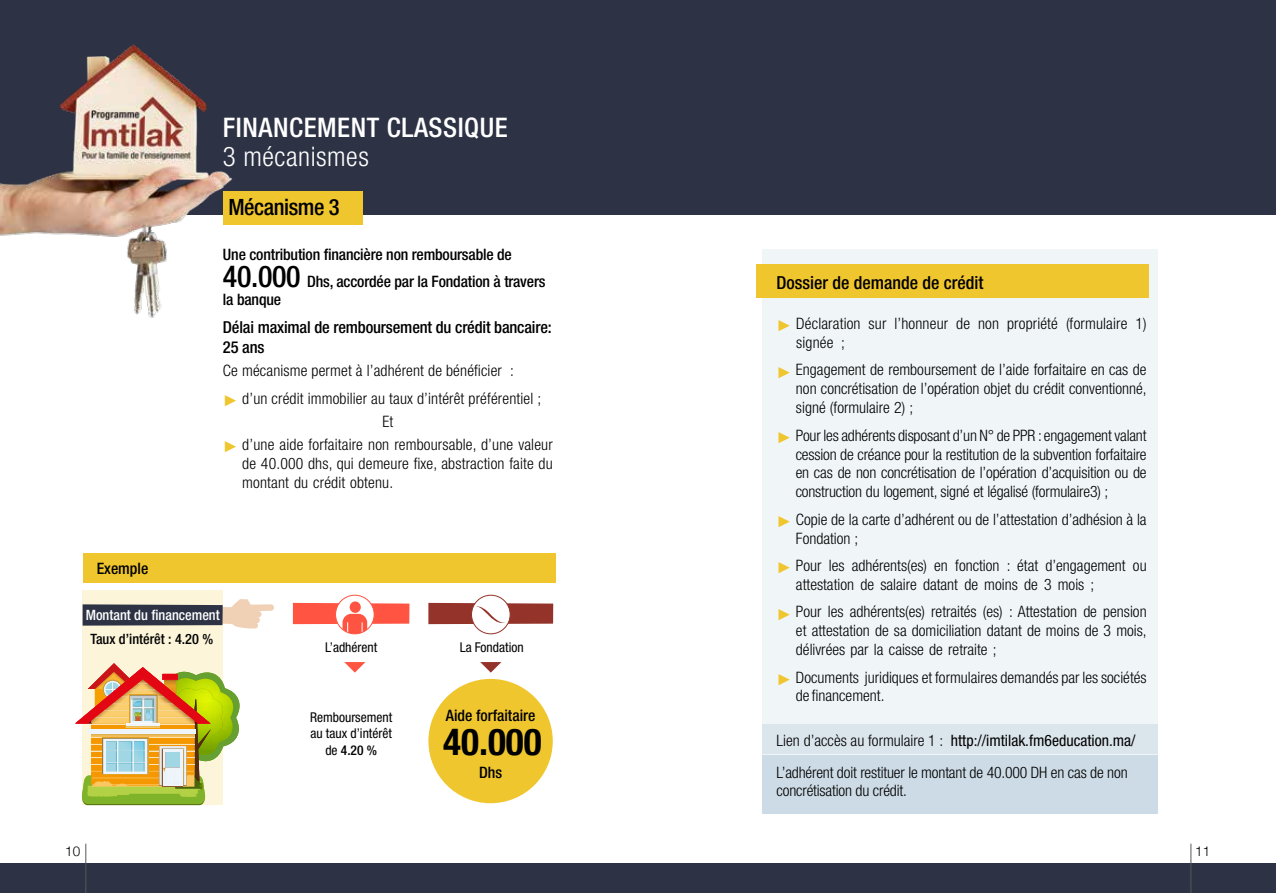
<style>
.page{position:relative;width:1276px;height:893px;background:#fff}
.page>*{position:absolute;margin:0;border:0;box-sizing:border-box;transform-origin:0 0}
.t1{font:700 condensed 37.2px "Helvetica Neue";color:#000}
.t2{font:500 condensed 30px "Helvetica Neue LT Pro";color:#000}
.t3{font:500 condensed 27px "Helvetica Neue LT Pro";letter-spacing:.02em;color:#fff}
.t4{font:300 condensed 27px "Helvetica Neue LT Pro";letter-spacing:.02em;color:#fff}
.t5{font:500 condensed 22.5px "Helvetica Neue LT Pro";letter-spacing:-.02em;color:#000}
.t6{font:500 condensed 18px "Helvetica Neue LT Pro";color:#000}
.t7{font:500 condensed 16.5px/19.8px "Helvetica Neue LT Pro";letter-spacing:-.01em;color:#000}
.t8{font:300 condensed 15.75px/18.9px "Helvetica Neue LT Pro";color:#000}
.t9{font:500 condensed 15.75px/27px "Helvetica Neue LT Pro";letter-spacing:-.01em;color:#000}
.t10{font:condensed 15.75px "Helvetica Neue LT Pro";color:#000}
.t11{font:15.75px "Arial";color:#f0c62f}
.t12{font:500 condensed 14.25px "Helvetica Neue LT Pro";color:#fff}
.t13{font:500 condensed 14.25px "Helvetica Neue LT Pro";color:#000}
.t14{font:condensed 13.5px/16.2px "Helvetica Neue LT Pro";color:#000;text-align:center}
.t15{font:300 13.5px "Helvetica Neue";color:#000}
.s1{font-weight:500}
</style>
<div class="page">
<div style="left:0;top:0;width:1276px;height:214px;background:#2d3345"></div>
<img style="left:0;top:44px;width:232px;height:274px">
<div style="left:223px;top:191px;width:139px;height:34px;background:#f0c62f"></div>
<div style="left:762px;top:249px;width:395px;height:564px;background:#f0f5f8"></div>
<div style="left:762px;top:725px;width:395px;height:29px;background:#dbe5ec"></div>
<div style="left:756px;top:265px;width:392px;height:33px;background:#f0c62f"></div>
<div style="left:83px;top:590px;width:140px;height:215px;background:#fcf5da"></div>
<svg style="left:75px;top:663px;width:165px;height:142px"></svg>
<hr style="left:89px;top:729px;width:107px;height:4px;background:#edf5fa">
<div style="left:428px;top:679px;width:125px;height:124px;background:#f0c62f;border-radius:50%"></div>
<div style="left:83px;top:553px;width:472px;height:30px;background:#f0c62f"></div>
<div style="left:471px;top:595px;width:39px;height:39px;border:1px solid #943329;border-radius:50%"></div>
<svg style="left:428px;top:603px;width:125px;height:21px"></svg>
<svg style="left:335px;top:595px;width:39px;height:39px"></svg>
<svg style="left:293px;top:601px;width:116px;height:33px"></svg>
<div style="left:335px;top:595px;width:39px;height:39px;border:1px solid #ff5442;border-radius:50%"></div>
<svg style="left:344px;top:662px;width:21px;height:11px"></svg>
<svg style="left:480px;top:662px;width:21px;height:11px"></svg>
<svg style="left:83px;top:599px;width:191px;height:30px"></svg>
<div style="left:0;top:863px;width:1276px;height:30px;background:#2d3345"></div>
<hr style="left:85px;top:844px;width:1px;height:49px;background:#575756">
<hr style="left:1190px;top:844px;width:1px;height:49px;background:#575756">
<div style="left:762px;top:755px;width:395px;height:58px;background:#ccdbe5"></div>
<h3 class="t3" style="left:223px;top:111px;width:286px">FINANCEMENT CLASSIQUE</h3>
<h3 class="t4" style="left:223px;top:141px;width:147px">3 mécanismes</h3>
<h3 class="t5" style="left:228px;top:194px;width:113px">Mécanisme 3</h3>
<p class="t9" style="left:307px;top:241px;width:240px;text-indent:-84px">Une contribution financière non remboursable de<br>Dhs, accordée par la Fondation à travers</p>
<h2 class="t2" style="left:223px;top:258px;width:79px">40.000</h2>
<p class="t9" style="left:223px;top:286px;width:60px">la banque</p>
<p class="t7" style="left:223px;top:317px;width:330px">Délai maximal de remboursement du crédit bancaire:<br>25 ans</p>
<p class="t8" style="left:510px;top:361px;width:5px">:</p>
<p class="t8" style="left:242px;top:357px;width:300px;line-height:27.5px;text-indent:-19px">Ce mécanisme permet ’là adhérent de bénéficier<br>’d un crédit immobilier au taux ’d intérêt préférentiel ;</p>
<p class="t11" style="left:223px;top:390px;width:17px">►</p>
<p class="t8" style="left:242px;top:410px;width:312px;line-height:23.1px;text-indent:140px">Et<br>’d une aide forfaitaire non remboursable ’d, une valeur</p>
<p class="t11" style="left:223px;top:436px;width:17px">►</p>
<p class="t8" style="left:242px;top:454px;width:312px">de 40.000 dhs, qui demeure fixe, abstraction faite du montant du crédit obtenu.</p>
<p class="t9" style="left:97px;top:555px;width:53px">Exemple</p>
<p class="t12" style="left:86px;top:606px;width:135px">Montant du financement</p>
<p class="t13" style="left:90px;top:631px;width:124px">Taux ’d intérêt : 4.20 %</p>
<p class="t15" style="left:65px;top:840px;width:17px">10</p>
<p class="t14" style="left:325px;top:639px;width:54px">’Ladhérent</p>
<p class="t14" style="left:310px;top:709px;width:84px">Remboursement au taux ’d intérêt de <span class="s1">4.20 %</span></p>
<p class="t14" style="left:460px;top:639px;width:66px">La Fondation</p>
<p class="t9" style="left:446px;top:701px;width:91px">Aide forfaitaire</p>
<h1 class="t1" style="left:443px;top:711px;width:100px">40.000</h1>
<p class="t9" style="left:479px;top:758px;width:25px">Dhs</p>
<p class="t6" style="left:776px;top:272px;width:208px">Dossier de demande de crédit</p>
<p class="t8" style="left:796px;top:314px;width:66px">Déclaration</p>
<p class="t11" style="left:776px;top:315px;width:17px">►</p>
<p class="t8" style="left:868px;top:314px;width:19px">sur</p>
<p class="t8" style="left:894px;top:314px;width:55px">’l honneur</p>
<p class="t8" style="left:956px;top:314px;width:15px">de</p>
<p class="t8" style="left:978px;top:314px;width:23px">non</p>
<p class="t8" style="left:1007px;top:314px;width:52px">propriété</p>
<p class="t8" style="left:1066px;top:314px;width:63px">(formulaire</p>
<p class="t8" style="left:1135px;top:314px;width:13px">(1</p>
<p class="t8" style="left:796px;top:329px;width:352px;line-height:27.5px">signée<br>Engagement de remboursement de ’l aide forfaitaire en cas de</p>
<p class="t8" style="left:841px;top:333px;width:5px">;</p>
<p class="t11" style="left:776px;top:362px;width:17px">►</p>
<p class="t8" style="left:796px;top:379px;width:352px">non concrétisation de ’l opération objet du crédit conventionné, signé (formulaire ;(2</p>
<p class="t8" style="left:795px;top:425px;width:352px">Pour les adhérents disposant ’d un °N de PPR :engagement valant</p>
<p class="t11" style="left:776px;top:427px;width:17px">►</p>
<p class="t8" style="left:795px;top:444px;width:352px;text-align:justify">cession de créance pour la restitution de la subvention forfaitaire en cas de non concrétisation de ’l opération ’d acquisition ou de construction du logement, signé et légalisé (formulaire ;(3</p>
<p class="t8" style="left:796px;top:510px;width:352px">Copie de la carte ’d adhérent ou de ’l attestation ’d adhésion laà</p>
<p class="t11" style="left:776px;top:511px;width:17px">►</p>
<p class="t8" style="left:796px;top:528px;width:64px">Fondation ;</p>
<p class="t8" style="left:796px;top:556px;width:27px">Pour</p>
<p class="t11" style="left:776px;top:557px;width:17px">►</p>
<p class="t8" style="left:829px;top:556px;width:17px">les</p>
<p class="t8" style="left:852px;top:556px;width:77px">adhérents(es)</p>
<p class="t8" style="left:934px;top:556px;width:15px">en</p>
<p class="t8" style="left:955px;top:556px;width:46px">fonction</p>
<p class="t8" style="left:1006px;top:556px;width:33px">: état</p>
<p class="t8" style="left:1045px;top:556px;width:82px">’d engagement</p>
<p class="t8" style="left:1133px;top:556px;width:15px">ou</p>
<p class="t8" style="left:796px;top:570px;width:352px;line-height:27.5px">attestation de salaire datant de moins de 3 mois ;<br>Pour les adhérents(es) retraités (es) : Attestation de pension</p>
<p class="t11" style="left:776px;top:604px;width:17px">►</p>
<p class="t8" style="left:796px;top:621px;width:352px">et attestation de sa domiciliation datant de moins de 3 mois, délivrées par la caisse de retraite ;</p>
<p class="t8" style="left:796px;top:667px;width:352px">Documents juridiques et formulaires demandés par les sociétés</p>
<p class="t11" style="left:776px;top:669px;width:17px">►</p>
<p class="t8" style="left:796px;top:686px;width:90px">definancement.</p>
<p class="t8" style="left:776px;top:724px;width:352px;line-height:31.7px">Lien ’d accès au formulaire :1<br>’Ladhérent doit restituer le montant de 40.000 DH en cas de non</p>
<p class="t8" style="left:776px;top:781px;width:132px">concrétisation du crédit.</p>
<p class="t10" style="left:951px;top:731px;width:186px">http://imtilak f m. 6education.ma/</p>
<p class="t15" style="left:1195px;top:840px;width:17px">11</p>
</div>
